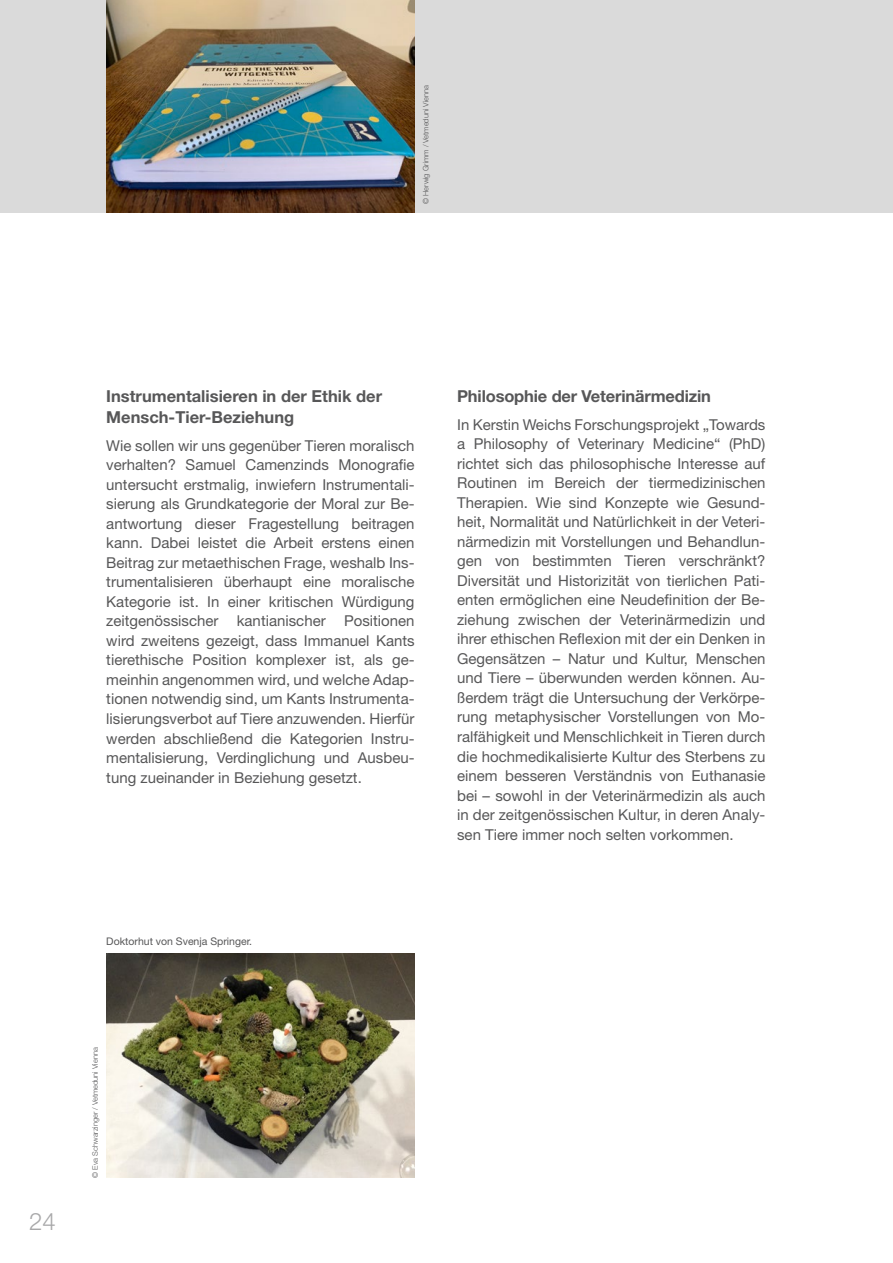
<style>
.page{position:relative;width:893px;height:1263px;background:#fff}
.page>*{position:absolute;margin:0;border:0;box-sizing:border-box;transform-origin:0 0}
.t1{font:300 24px "Helvetica Neue LT Std";color:#a8a8a9}
.t2{font:700 16.5px/21px "Helvetica Neue LT Std";color:#575758}
.t3{font:15px/19.5px "Helvetica Neue LT Std";color:#575758;text-align:justify}
.t4{font:10.5px "Helvetica Neue LT Std";color:#575758}
.t5{font:300 7.5px "Helvetica Neue LT Std";color:#575758}
</style>
<div class="page">
<div style="left:0;top:0;width:893px;height:213px;background:#dadada"></div>
<img style="left:106px;top:954px;width:309px;height:223px">
<img style="left:106px;top:0;width:309px;height:213px">
<p class="t5" style="left:421px;top:204px;width:121px;rotate:-90deg">© Herwig Grimm / Vetmeduni Vienna</p>
<p class="t2" style="left:106px;top:385px;width:277px">Instrumentalisieren in der Ethik der<br>Mensch-Tier-Beziehung</p>
<p class="t3" style="left:106px;top:436px;width:310px">Wie sollen wir uns gegenüber Tieren moralisch verhalten? Samuel Camenzinds Monografie untersucht erstmalig, inwiefern Instrumentali&shy;sierung als Grundkategorie der Moral zur Be&shy;antwortung dieser Fragestellung beitragen kann. Dabei leistet die Arbeit erstens einen Beitrag zur metaethischen Frage, weshalb Ins&shy;trumentalisieren überhaupt eine moralische Kategorie ist. In einer kritischen Würdigung zeitgenössischer kantianischer Positionen wird zweitens gezeigt, dass Immanuel Kants tierethische Position komplexer ist, als ge&shy;meinhin angenommen wird, und welche Adap&shy;tionen notwendig sind, um Kants Instrumenta&shy;lisierungsverbot auf Tiere anzuwenden. Hierfür werden abschließend die Kategorien Instru&shy;mentalisierung, Verdinglichung und Ausbeu&shy;tung zueinander in Beziehung gesetzt.</p>
<p class="t4" style="left:106px;top:935px;width:147px">Doktorhut von Svenja Springer.</p>
<h1 class="t1" style="left:29px;top:1207px;width:28px">24</h1>
<p class="t5" style="left:91px;top:1177px;width:132px;rotate:-90deg">© Eva Schwarzinger / Vetmeduni Vienna</p>
<p class="t2" style="left:457px;top:385px;width:255px">Philosophie der Veterinärmedizin</p>
<p class="t3" style="left:457px;top:415px;width:310px">In Kerstin Weichs Forschungsprojekt „Towards a Philosophy of Veterinary Medicine“ (PhD) richtet sich das philosophische Interesse auf Routinen im Bereich der tiermedizinischen Therapien. Wie sind Konzepte wie Gesund&shy;heit, Normalität und Natürlichkeit in der Veteri&shy;närmedizin mit Vorstellungen und Behandlun&shy;gen von bestimmten Tieren verschränkt?<br>Diversität und Historizität von tierlichen Pati&shy;enten ermöglichen eine Neudefinition der Be&shy;ziehung zwischen der Veterinärmedizin und ihrer ethischen Reflexion mit der ein Denken in Gegensätzen – Natur und Kultur, Menschen und Tiere – überwunden werden können. Au&shy;ßerdem trägt die Untersuchung der Verkörpe&shy;rung metaphysischer Vorstellungen von Mo&shy;ralfähigkeit und Menschlichkeit in Tieren durch die hochmedikalisierte Kultur des Sterbens zu einem besseren Verständnis von Euthanasie bei – sowohl in der Veterinärmedizin als auch in der zeitgenössischen Kultur, in deren Analy&shy;sen Tiere immer noch selten vorkommen.</p>
</div>
